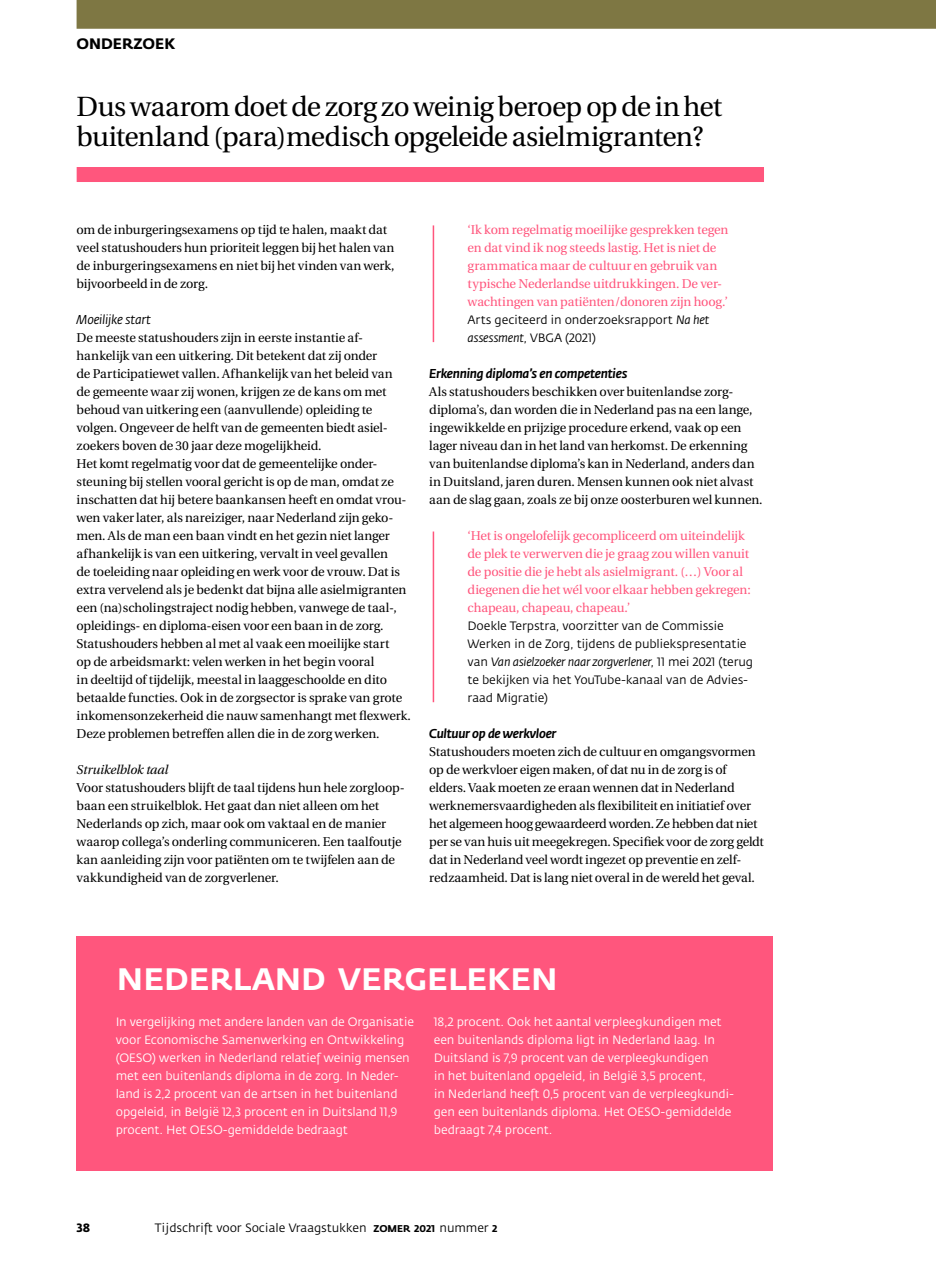
<style>
.page{position:relative;width:936px;height:1276px;background:#fff}
.page>*{position:absolute;margin:0;border:0;box-sizing:border-box;transform-origin:0 0}
.t1{font:39.75px "Fedra Sans Medium SC";letter-spacing:-.045em;color:#fff}
.t2{font:27.75px/30px "Utopia";letter-spacing:-.03em;color:#000}
.t3{font:700 15px "Fedra Sans";color:#000}
.t4{font:12.75px/18px "Utopia";letter-spacing:-.01em;color:#000}
.t5{font:12.75px/18px "Utopia";letter-spacing:-.01em;color:#ff567d}
.t6{font:italic 500 12.75px "Fedra Sans";letter-spacing:-.02em;color:#000}
.t7{font:italic 12.75px "Utopia";letter-spacing:-.02em;color:#000}
.t8{font:italic 12.75px "Fedra Sans";letter-spacing:-.025em;color:#000}
.t9{font:12px/18px "Fedra Sans";letter-spacing:-.015em;color:#fff}
.t10{font:12px/18px "Fedra Sans";letter-spacing:-.015em;color:#000}
.t11{font:700 12px "Fedra Sans";color:#000}
.s1{font-style:italic}
.s2{font-weight:700;font-size:9.75px}
</style>
<div class="page">
<div style="left:77px;top:936px;width:696px;height:234px;background:#ff567d"></div>
<div style="left:77px;top:0;width:858px;height:29px;background:#7e7743"></div>
<div style="left:77px;top:167px;width:687px;height:15px;background:#ff567d"></div>
<hr style="left:432px;top:225px;width:2px;height:117px;background:#ff567d">
<hr style="left:432px;top:531px;width:2px;height:171px;background:#ff567d">
<p class="t3" style="left:77px;top:35px;width:100px">ONDERZOEK</p>
<h2 class="t2" style="left:77px;top:92px;width:647px">Dus waarom doet de zorg zo weinig beroep op de in het buitenland (para)medisch opgeleide asielmigranten?</h2>
<p class="t4" style="left:77px;top:221px;width:319px">om de inburgeringsexamens op tijd te halen, maakt dat veel statushouders hun prioriteit leggen bij het halen van de inburgeringsexamens en niet bij het vinden van werk, bijvoorbeeld in de zorg.</p>
<p class="t8" style="left:77px;top:313px;width:76px">Moeilijke start</p>
<p class="t4" style="left:77px;top:329px;width:336px">De meeste statushouders zijn in eerste instantie af&shy;hankelijk van een uitkering. Dit betekent dat zij onder<br>de Participatiewet vallen. Afhankelijk van het beleid van<br>de gemeente waar zij wonen, krijgen ze de kans om met behoud van uitkering een (aanvullende) opleiding te volgen. Ongeveer de helft van de gemeenten biedt asiel&shy;zoekers boven de 30 jaar deze mogelijkheid.<br>Het komt regelmatig voor dat de gemeentelijke onder&shy;steuning bij stellen vooral gericht is op de man, omdat ze inschatten dat hij betere baankansen heeft en omdat vrou&shy;wen vaker later, als nareiziger, naar Nederland zijn geko&shy;men. Als de man een baan vindt en het gezin niet langer afhankelijk is van een uitkering, vervalt in veel gevallen<br>de toeleiding naar opleiding en werk voor de vrouw. Dat is extra vervelend als je bedenkt dat bijna alle asielmigranten een (na)scholingstraject nodig hebben, vanwege de taal-, opleidings- en diploma-eisen voor een baan in de zorg.<br>Statushouders hebben al met al vaak een moeilijke start<br>op de arbeidsmarkt: velen werken in het begin vooral<br>in deeltijd of tijdelijk, meestal in laaggeschoolde en dito betaalde functies. Ook in de zorgsector is sprake van grote inkomensonzekerheid die nauw samenhangt met flexwerk.<br>Deze problemen betreffen allen die in de zorg werken.</p>
<p class="t7" style="left:77px;top:763px;width:93px">Struikelblok taal</p>
<p class="t4" style="left:77px;top:779px;width:329px">Voor statushouders blijft de taal tijdens hun hele zorgloop&shy;baan een struikelblok. Het gaat dan niet alleen om het Nederlands op zich, maar ook om vaktaal en de manier waarop collega’s onderling communiceren. Een taalfoutje kan aanleiding zijn voor patiënten om te twijfelen aan de vakkundigheid van de zorgverlener.</p>
<p class="t5" style="left:467px;top:221px;width:262px">‘Ik kom regelmatig moeilijke gesprekken tegen en dat vind ik nog steeds lastig. Het is niet de grammatica maar de cultuur en gebruik van typische Nederlandse uitdrukkingen. De ver&shy;wachtingen van patiënten/donoren zijn hoog.’</p>
<p class="t10" style="left:467px;top:311px;width:243px">Arts geciteerd in onderzoeksrapport <span class="s1">Na het assessment</span>, VBGA (2021)</p>
<p class="t6" style="left:429px;top:366px;width:199px">Erkenning diploma’s en competenties</p>
<p class="t4" style="left:429px;top:383px;width:335px">Als statushouders beschikken over buitenlandse zorg&shy;diploma’s, dan worden die in Nederland pas na een lange, ingewikkelde en prijzige procedure erkend, vaak op een lager niveau dan in het land van herkomst. De erkenning van buitenlandse diploma’s kan in Nederland, anders dan in Duitsland, jaren duren. Mensen kunnen ook niet alvast aan de slag gaan, zoals ze bij onze oosterburen wel kunnen.</p>
<p class="t5" style="left:467px;top:527px;width:285px">‘Het is ongelofelijk gecompliceerd om uiteindelijk de plek te verwerven die je graag zou willen vanuit de positie die je hebt als asielmigrant. (…) Voor al diegenen die het wél voor elkaar hebben gekregen: chapeau, chapeau, chapeau.’</p>
<p class="t10" style="left:467px;top:617px;width:287px">Doekle Terpstra, voorzitter van de Commissie Werken in de Zorg, tijdens de publiekspresentatie van <span class="s1">Van asielzoeker naar zorgverlener</span>, 11 mei 2021 (terug te bekijken via het YouTube-kanaal van de Advies&shy;raad Migratie)</p>
<p class="t6" style="left:429px;top:726px;width:128px">Cultuur op de werkvloer</p>
<p class="t4" style="left:429px;top:743px;width:336px">Statushouders moeten zich de cultuur en omgangsvormen op de werkvloer eigen maken, of dat nu in de zorg is of elders. Vaak moeten ze eraan wennen dat in Nederland werknemersvaardigheden als flexibiliteit en initiatief over het algemeen hoog gewaardeerd worden. Ze hebben dat niet per se van huis uit meegekregen. Specifiek voor de zorg geldt dat in Nederland veel wordt ingezet op preventie en zelf&shy;redzaamheid. Dat is lang niet overal in de wereld het geval.</p>
<h1 class="t1" style="left:116px;top:953px;width:444px">nederland vergeleken</h1>
<p class="t9" style="left:116px;top:1013px;width:299px">In vergelijking met andere landen van de Organisatie voor Economische Samenwerking en Ontwikkeling (OESO) werken in Nederland relatief weinig mensen met een buitenlands diploma in de zorg. In Neder&shy;land is 2,2 procent van de artsen in het buitenland opgeleid, in België 12,3 procent en in Duitsland 11,9 procent. Het OESO-gemiddelde bedraagt</p>
<p class="t9" style="left:434px;top:1013px;width:301px">18,2 procent. Ook het aantal verpleegkundigen met een buitenlands diploma ligt in Nederland laag. In Duitsland is 7,9 procent van de verpleegkundigen<br>in het buitenland opgeleid, in België 3,5 procent,<br>in Nederland heeft 0,5 procent van de verpleegkundi&shy;gen een buitenlands diploma. Het OESO-gemiddelde bedraagt 7,4 procent.</p>
<p class="t11" style="left:77px;top:1220px;width:15px">38</p>
<p class="t10" style="left:155px;top:1219px;width:344px">Tijdschrift voor Sociale Vraagstukken <span class="s2">ZOMER 2021</span> nummer <span class="s2">2</span></p>
</div>
